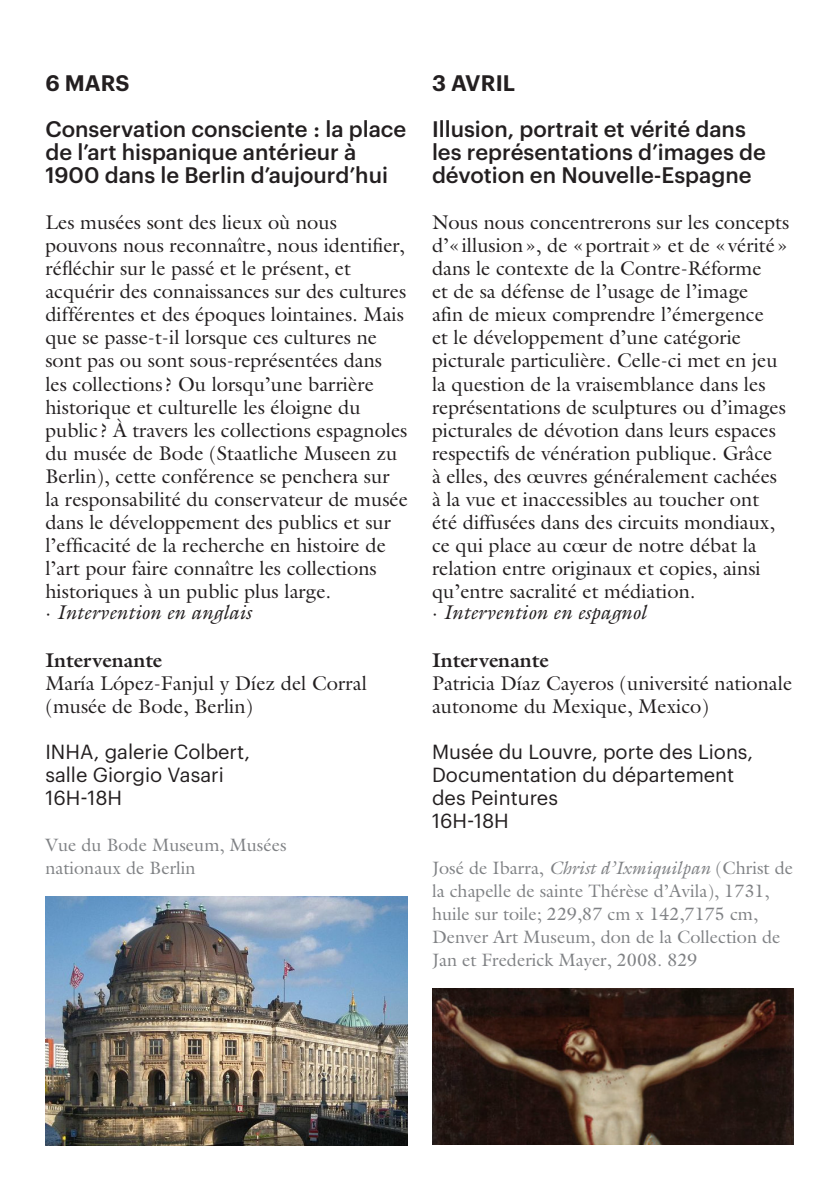
<style>
.page{position:relative;width:840px;height:1191px;background:#fff}
.page>*{position:absolute;margin:0;border:0;box-sizing:border-box;transform-origin:0 0}
.Lieux{font:500 22px/23px "Graphik";color:#231f20}
.JOURNÉE{font:600 22px "Graphik";letter-spacing:.005em;color:#231f20}
.TEXTE_COURANT{font:20px/23px "Galliard Std";color:#231f20}
.LÉGENDES{font:20px/23px "Galliard Std";color:#231f20}
.LÉGENDES-2{font:20px/23px "Graphik";color:#231f20}
.TEXTE_COURANT-2{font:italic 20px "Galliard Std";color:#231f20}
.TEXTE_COURANT-3{font:20px/23px "Graphik";color:#231f20}
.LÉGENDES-3{font:18px/23px "Galliard Std";color:#808285}
.TEXTE_COURANT-4{font:18px/23px "Galliard Std";color:#808285}
.s1{font-style:normal}
.s2{font-weight:700}
.s3{font-style:italic}
</style>
<div class="page">
<img style="left:45px;top:896px;width:363px;height:250px">
<img style="left:432px;top:988px;width:362px;height:156px">
<p class="JOURNÉE" style="left:45px;top:67px;width:86px">6 MARS</p>
<p class="Lieux" style="left:45px;top:116px;width:362px">Conservation consciente : la place de l’art hispanique antérieur à<br>1900 dans le Berlin d’aujourd’hui</p>
<p class="TEXTE_COURANT" style="left:45px;top:211px;width:364px">Les musées sont des lieux où nous pouvons nous reconnaître, nous identifier, réfléchir sur le passé et le présent, et acquérir des connaissances sur des cultures différentes et des époques lointaines. Mais que se passe-t-il lorsque ces cultures ne sont pas ou sont sous-représentées dans les collections? Ou lorsqu’une barrière historique et culturelle les éloigne du public ? À travers les collections espagnoles du musée de Bode (Staatliche Museen zu Berlin), cette conférence se penchera sur la responsabilité du conservateur de musée dans le développement des publics et sur l’efficacité de la recherche en histoire de l’art pour faire connaître les collections historiques à un public plus large.</p>
<p class="TEXTE_COURANT-2" style="left:45px;top:600px;width:207px"><span class="s1">·</span> Intervention en anglais</p>
<p class="TEXTE_COURANT" style="left:45px;top:648px;width:323px"><span class="s2">Intervenante<br></span>María López-Fanjul y Díez del Corral (musée de Bode, Berlin)</p>
<p class="TEXTE_COURANT-3" style="left:45px;top:738px;width:206px">INHA, galerie Colbert, salle Giorgio Vasari<br>16H-18H</p>
<p class="TEXTE_COURANT-4" style="left:45px;top:832px;width:242px">Vue du Bode Museum, Musées nationaux de Berlin</p>
<p class="JOURNÉE" style="left:432px;top:67px;width:85px">3 AVRIL</p>
<p class="Lieux" style="left:432px;top:116px;width:335px">Illusion, portrait et vérité dans les représentations d’images de dévotion en Nouvelle-Espagne</p>
<p class="TEXTE_COURANT" style="left:432px;top:211px;width:358px">Nous nous concentrerons sur les concepts d’«illusion», de «portrait » et de « vérité » dans le contexte de la Contre-Réforme<br>et de sa défense de l’usage de l’image<br>afin de mieux comprendre l’émergence<br>et le développement d’une catégorie picturale particulière. Celle-ci met en jeu la question de la vraisemblance dans les représentations de sculptures ou d’images picturales de dévotion dans leurs espaces respectifs de vénération publique. Grâce<br>à elles, des œuvres généralement cachées à la vue et inaccessibles au toucher ont été diffusées dans des circuits mondiaux, ce qui place au cœur de notre débat la relation entre originaux et copies, ainsi qu’entre sacralité et médiation.</p>
<p class="TEXTE_COURANT-2" style="left:432px;top:600px;width:216px"><span class="s1">·</span> Intervention en espagnol</p>
<p class="LÉGENDES" style="left:432px;top:648px;width:361px"><span class="s2">Intervenante<br></span>Patricia Díaz Cayeros (université nationale autonome du Mexique, Mexico)</p>
<p class="LÉGENDES-2" style="left:432px;top:738px;width:322px">Musée du Louvre, porte des Lions,<br>Documentation du département des Peintures<br>16H-18H</p>
<p class="LÉGENDES-3" style="left:432px;top:855px;width:362px">José de Ibarra, <span class="s3">Christ d’Ixmiquilpan</span> (Christ de la chapelle de sainte Thérèse d’Avila), 1731, huile sur toile; 229,87 cm x 142,7175 cm, Denver Art Museum, don de la Collection de Jan et Frederick Mayer, 2008. 829</p>
</div>
